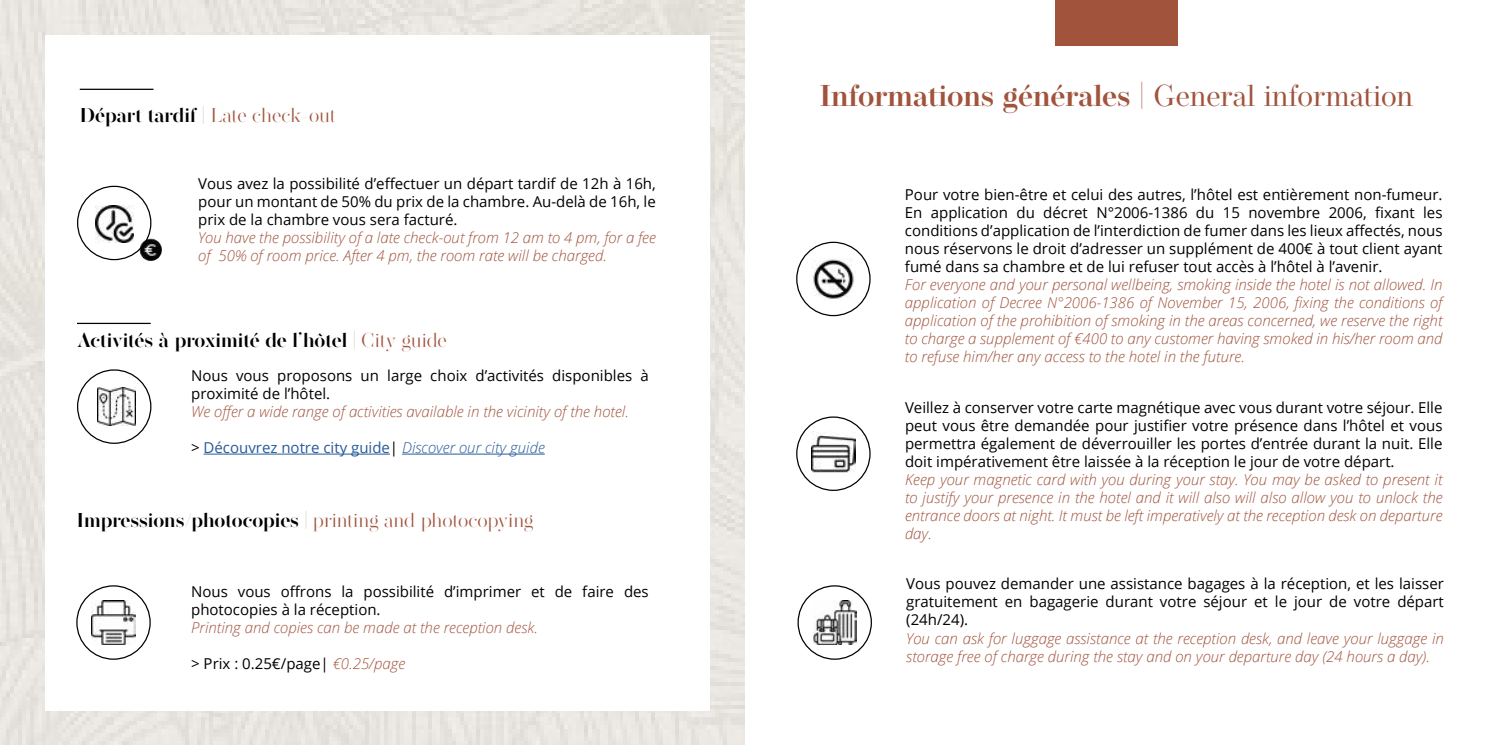
<style>
.page{position:relative;width:1489px;height:745px;background:#fff}
.page>*{position:absolute;margin:0;border:0;box-sizing:border-box;transform-origin:0 0}
.t1{font:600 30px "Operetta 12";color:#a1533c}
.t2{font:600 20px "Operetta 52";color:#000}
.t3{font:300 20px "Operetta 52";letter-spacing:-.005em;color:#a1533c}
.t4{font:15px/18px "Open Sans";color:#000;text-align:justify}
.t5{font:italic 300 15px/18px "Open Sans";color:#a1533c}
.t6{font:15px "Open Sans";color:#265a9b}
.t7{font:italic 300 15px "Open Sans";color:#a3543e}
.s1{font-weight:600;color:#000}
.s2{font-weight:500;color:#000}
.s3{font-weight:500}
.s4{font-weight:300;color:#a1533c}
.s5{color:#000}
.s6{font-weight:300;font-style:italic}
.s7{font-weight:300;font-style:italic;color:#a3543e}
.s8{font-weight:400}
</style>
<div class="page">
<img style="left:0;top:0;width:744px;height:744px">
<div style="left:45px;top:35px;width:664px;height:674px;background:#fff"></div>
<div style="left:76px;top:585px;width:75px;height:74px;border:1px solid #000;border-radius:50%"></div>
<img style="left:92px;top:600px;width:43px;height:43px">
<img style="left:96px;top:205px;width:38px;height:37px">
<img style="left:98px;top:387px;width:37px;height:38px">
<hr style="left:80px;top:89px;width:73px;height:1px;background:#000">
<hr style="left:204px;top:453px;width:186px;height:1px;background:#265a9b">
<hr style="left:402px;top:453px;width:143px;height:1px;background:#265a9b">
<div style="left:77px;top:186px;width:74px;height:74px;border:1px solid #000;border-radius:50%"></div>
<div style="left:77px;top:369px;width:74px;height:74px;border:1px solid #000;border-radius:50%"></div>
<img style="left:139px;top:238px;width:23px;height:23px;border-radius:11px">
<hr style="left:77px;top:322px;width:74px;height:2px;background:#000">
<div style="left:1055px;top:0;width:122px;height:45px;background:#a1533c"></div>
<img style="left:813px;top:259px;width:41px;height:40px">
<img style="left:811px;top:431px;width:44px;height:42px">
<div style="left:796px;top:241px;width:74px;height:75px;border:1px solid #000;border-radius:50%"></div>
<div style="left:796px;top:416px;width:74px;height:74px;border:1px solid #000;border-radius:50%"></div>
<img style="left:813px;top:600px;width:43px;height:43px">
<div style="left:797px;top:585px;width:74px;height:74px;border:1px solid #000;border-radius:50%"></div>
<h2 class="t3" style="left:80px;top:103px;width:257px"><span class="s1">Départ tardif</span> <span class="s2">|</span> Late check-out</h2>
<p class="t4" style="left:198px;top:174px;width:459px">Vous avez la possibilité d’effectuer un départ tardif de 12h à 16h, pour un montant de 50% du prix de la chambre. Au-delà de 16h, le prix de la chambre vous sera facturé.</p>
<p class="t5" style="left:198px;top:228px;width:459px">You have the possibility of a late check-out from 12 am to 4 pm, for a fee of 50% of room price. After 4 pm, the room rate will be charged.</p>
<h2 class="t2" style="left:77px;top:328px;width:371px">Activités à proximité de l’hôtel <span class="s3">|</span> <span class="s4">City guide</span></h2>
<p class="t4" style="left:191px;top:366px;width:459px">Nous vous proposons un large choix d’activités disponibles à proximité de l’hôtel.</p>
<p class="t5" style="left:191px;top:401px;width:439px">We offer a wide range of activities available in the vicinity of the hotel.</p>
<p class="t6" style="left:191px;top:437px;width:355px"><span class="s5">&gt;</span> Découvrez notre city guide<span class="s5">|</span> <span class="s6">Discover our city guide</span></p>
<h2 class="t2" style="left:77px;top:508px;width:458px">Impressions/photocopies <span class="s3">|</span> <span class="s4">printing and photocopying</span></h2>
<p class="t4" style="left:191px;top:581px;width:459px">Nous vous offrons la possibilité d’imprimer et de faire des photocopies à la réception.</p>
<p class="t7" style="left:191px;top:616px;width:348px">Printing and copies can be made at the reception desk.</p>
<p class="t4" style="left:191px;top:653px;width:215px">&gt; Prix : 0.25€/page| <span class="s7">€0.25/page</span></p>
<h1 class="t1" style="left:819px;top:78px;width:595px">Informations générales <span class="s8">| General information</span></h1>
<p class="t4" style="left:904px;top:185px;width:539px">Pour votre bien-être et celui des autres, l’hôtel est entièrement non-fumeur.<br>En application du décret N°2006-1386 du 15 novembre 2006, fixant les conditions d’application de l’interdiction de fumer dans les lieux affectés, nous nous réservons le droit d’adresser un supplément de 400€ à tout client ayant fumé dans sa chambre et de lui refuser tout accès à l’hôtel à l’avenir.</p>
<p class="t5" style="left:904px;top:275px;width:539px;text-align:justify">For everyone and your personal wellbeing, smoking inside the hotel is not allowed. In application of Decree N°2006-1386 of November 15, 2006, fixing the conditions of application of the prohibition of smoking in the areas concerned, we reserve the right to charge a supplement of €400 to any customer having smoked in his/her room and to refuse him/her any access to the hotel in the future.</p>
<p class="t4" style="left:905px;top:398px;width:539px">Veillez à conserver votre carte magnétique avec vous durant votre séjour. Elle peut vous être demandée pour justifier votre présence dans l’hôtel et vous permettra également de déverrouiller les portes d’entrée durant la nuit. Elle doit impérativement être laissée à la réception le jour de votre départ.</p>
<p class="t5" style="left:905px;top:470px;width:539px;text-align:justify">Keep your magnetic card with you during your stay. You may be asked to present it to justify your presence in the hotel and it will also will also allow you to unlock the entrance doors at night. It must be left imperatively at the reception desk on departure day.</p>
<p class="t4" style="left:906px;top:574px;width:539px">Vous pouvez demander une assistance bagages à la réception, et les laisser gratuitement en bagagerie durant votre séjour et le jour de votre départ (24h/24).</p>
<p class="t5" style="left:906px;top:628px;width:539px">You can ask for luggage assistance at the reception desk, and leave your luggage in storage free of charge during the stay and on your departure day (24 hours a day).</p>
</div>
